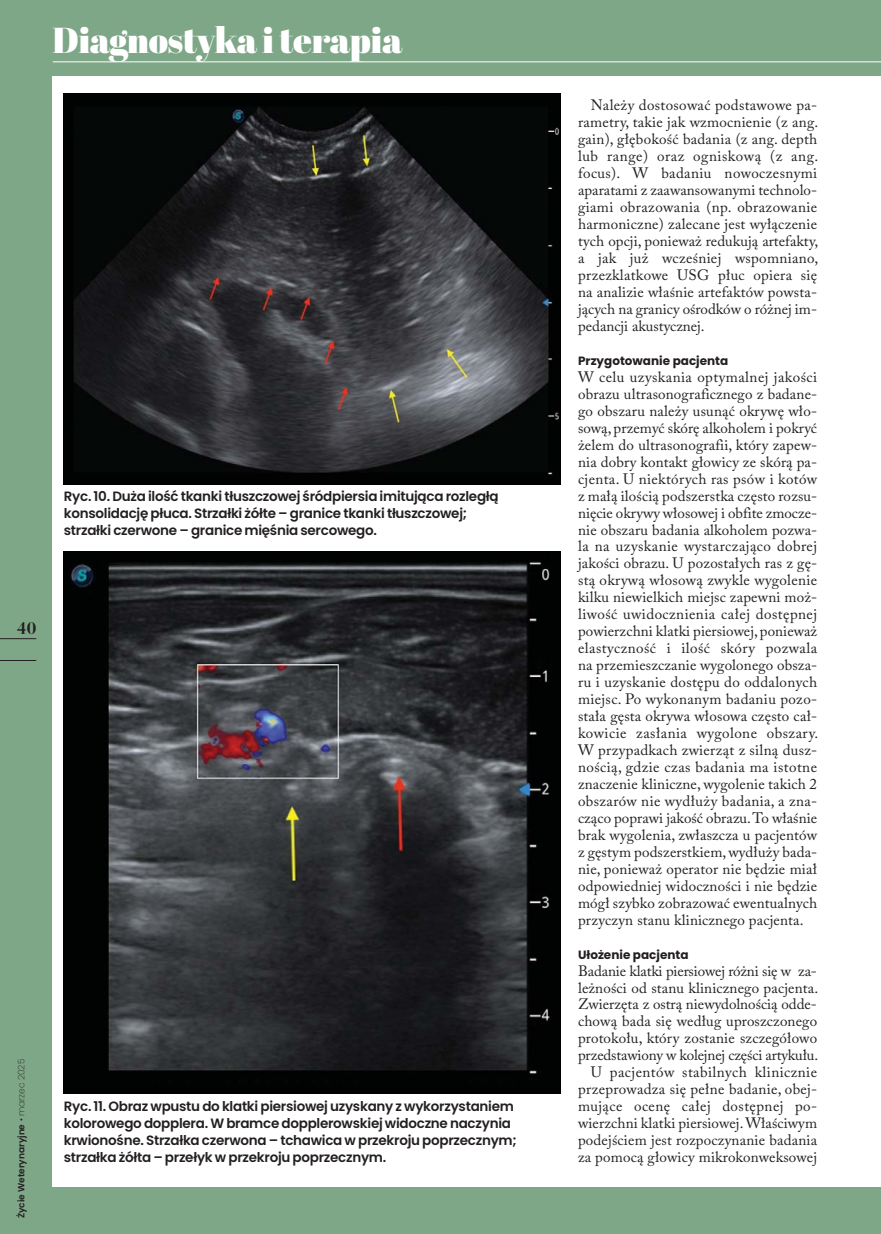
<style>
.page{position:relative;width:881px;height:1234px;background:#fff}
.page>*{position:absolute;margin:0;border:0;box-sizing:border-box;transform-origin:0 0}
.t1{font:900 36px "Abril Display";letter-spacing:-.005em;color:#fff}
.t2{font:700 18px "Bauer Bodni EU";color:#231f20}
.t3{font:15px/17px "Adobe Caslon Pro";letter-spacing:.01em;color:#231f20;text-align:justify}
.t4{font:600 13.5px/17px "Poppins";letter-spacing:-.02em;color:#231f20}
.t5{font:700 12px "Poppins";color:#231f20}
.t6{font:600 9px "Poppins";color:#231f20}
.s1{font-weight:200}
</style>
<div class="page">
<div style="left:0;top:0;width:880px;height:1233px;background:#7ea788"></div>
<div style="left:53px;top:77px;width:827px;height:1109px;background:#fff"></div>
<hr style="left:53px;top:62px;width:827px;height:1px;background:#fff">
<hr style="left:0;top:638px;width:36px;height:1px;background:#231f20">
<hr style="left:0;top:660px;width:36px;height:1px;background:#231f20">
<img style="left:64px;top:551px;width:496px;height:542px">
<img style="left:64px;top:94px;width:496px;height:390px">
<h1 class="t1" style="left:53px;top:19px;width:350px">Diagnostyka i terapia</h1>
<p class="t4" style="left:64px;top:489px;width:436px">Ryc. 10. Duża ilość tkanki tłuszczowej śródpiersia imitująca rozległą konsolidację płuca. Strzałki żółte – granice tkanki tłuszczowej; strzałki czerwone – granice mięśnia sercowego.</p>
<p class="t2" style="left:17px;top:616px;width:21px">40</p>
<p class="t6" style="left:18px;top:1217px;width:161px;rotate:-90deg">Życie Weterynaryjne <span class="s1">• marzec 2025</span></p>
<p class="t4" style="left:64px;top:1099px;width:454px">Ryc. 11. Obraz wpustu do klatki piersiowej uzyskany z wykorzystaniem kolorowego dopplera. W bramce dopplerowskiej widoczne naczynia krwionośne. Strzałka czerwona – tchawica w przekroju poprzecznym; strzałka żółta – przełyk w przekroju poprzecznym.</p>
<p class="t3" style="left:578px;top:99px;width:241px;text-indent:13px">Na le ży do sto so wać pod sta wo we pa - ra me try, ta kie jak wzmoc nie nie (z ang. ga in), głę bo kość ba da nia (z ang. depth lub ran ge) oraz ogni sko wą (z ang. fo cus). W ba da niu no wo cze sny mi apa ra ta mi z za awan so wa ny mi tech no lo - gia mi ob ra zo wa nia (np. ob ra zo wa nie har mo nicz ne) za le ca ne jest wy łą cze nie tych opcji, po nie waż re du ku ją ar te fak ty, a jak już wcze śniej wspo mnia no, prze zklat ko we USG płuc opie ra się na ana li zie wła śnie ar te fak tów po wsta - jących na gra ni cy ośrod ków o róż nej im - pe dan cji aku stycz nej.</p>
<p class="t5" style="left:578px;top:356px;width:152px">Przygotowanie pacjenta</p>
<p class="t3" style="left:578px;top:370px;width:241px">W ce lu uzy ska nia opty mal nej ja ko ści ob ra zu ul tra so no gra ficz ne go z ba da ne - go ob sza ru na le ży usu nąć okry wę wło - so wą, prze myć skó rę al ko ho lem i po kryć żelem do ul tra so no gra fii, któ ry za pew - nia do bry kon takt gło wi cy ze skó rą pa - cjen ta. U nie któ rych ras psów i ko tów z ma łą ilością pod szerst ka czę sto roz su - nię cie okry wy wło so wej i ob fi te zmo cze - nie ob sza ru ba da nia al ko ho lem po zwa - la na uzy ska nie wy star cza jąco do brej ja ko ści ob ra zu. U po zo sta łych ras z gę - stą okry wą wło so wą zwy kle wy go le nie kil ku nie wiel kich miejsc za pew ni moż - li wość uwi docz nie nia ca łej do stęp nej po wierzch ni klat ki pier sio wej, po nie waż ela stycz ność i ilość skó ry po zwa la na prze miesz cza nie wy go lo ne go ob sza - ru i uzy ska nie do stę pu do od da lo nych miejsc. Po wy ko na nym ba da niu po zo - sta ła gę sta okry wa wło so wa czę sto cał - ko wi cie za sła nia wy go lo ne ob sza ry.<br>W przy pad kach zwie rząt z sil ną dusz - no ścią, gdzie czas ba da nia ma istot ne zna cze nie kli nicz ne, wy go le nie ta kich 2 ob sza rów nie wy dłu ży ba da nia, a zna - czą co po pra wi ja kość ob ra zu. To wła śnie brak wy go le nia, zwłasz cza u pa cjen tów z gę stym pod szerst kiem, wy dłu ży ba da - nie, po nie waż ope ra tor nie bę dzie miał od po wied niej wi docz no ści i nie bę dzie mógł szyb ko zo bra zo wać ewen tu al nych przy czyn sta nu kli nicz ne go pa cjen ta.</p>
<p class="t5" style="left:578px;top:949px;width:112px">Ułożenie pacjenta</p>
<p class="t3" style="left:578px;top:963px;width:241px;text-align:right">Ba da nie klat ki pier sio wej róż ni się w za - leż no ści od sta nu kli nicz ne go pa cjen ta.<br>Zwie rzę ta z ostrą nie wy dol no ścią od de - cho wą ba da się we dług uprosz czo ne go pro to ko łu, któ ry zo sta nie szcze gó ło wo przed sta wio ny w ko lej nej czę ści ar ty ku łu.<br>U pa cjen tów sta bil nych kli nicz nie prze pro wa dza się peł ne ba da nie, obej - mu ją ce oce nę ca łej do stęp nej po - wierzch ni klat ki pier sio wej. Wła ści wym po dej ściem jest roz po czy na nie ba da nia za po mo cą gło wi cy mi kro kon wek so wej</p>
</div>
